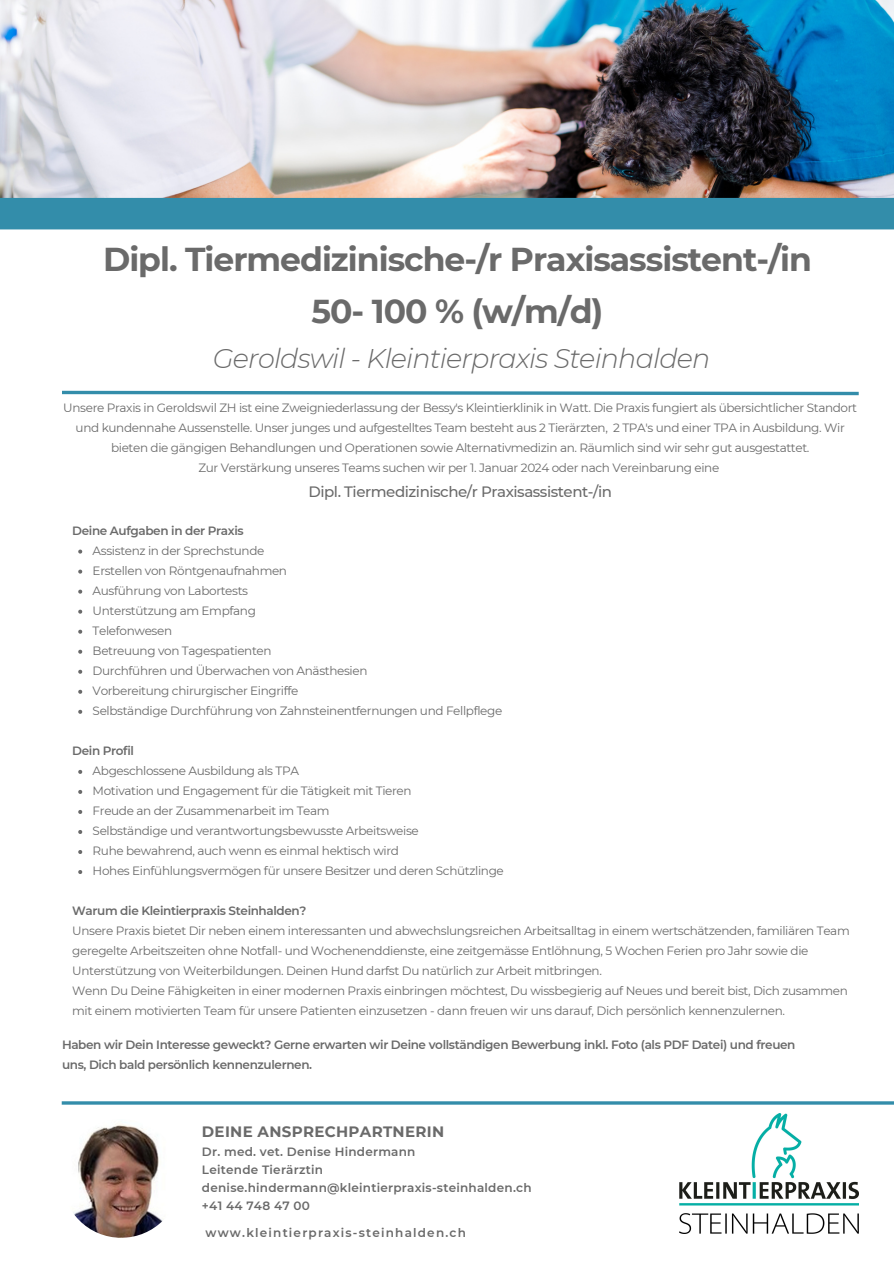
<style>
.page{position:relative;width:894px;height:1264px;background:#fff}
.page>*{position:absolute;margin:0;border:0;box-sizing:border-box;transform-origin:0 0}
.t1{font:700 33px "Montserrat";letter-spacing:-.03em;color:#6a6a6a}
.t2{font:italic 300 27px "Montserrat";letter-spacing:-.03em;color:#6a6a6a}
.t3{font:500 15px "Montserrat";letter-spacing:-.03em;color:#6a6a6a}
.t4{font:700 15px "Montserrat";letter-spacing:.02em;color:#6a6a6a}
.t5{font:12px/20px "Montserrat";letter-spacing:-.03em;color:#6a6a6a}
.t6{font:600 12px/20px "Montserrat";letter-spacing:-.03em;color:#6a6a6a}
.t7{font:600 12px "Montserrat";letter-spacing:.02em;color:#6a6a6a}
.t8{font:600 12px "Montserrat";letter-spacing:.1em;color:#6a6a6a}
</style>
<div class="page">
<img style="left:0;top:0;width:893px;height:198px">
<div style="left:0;top:198px;width:893px;height:31px;background:#338daa"></div>
<svg style="left:62px;top:390px;width:797px;height:6px"></svg>
<hr style="left:62px;top:1101px;width:831px;height:3px;background:#338daa">
<img style="left:62px;top:1119px;width:118px;height:118px;border-radius:50%">
<img style="left:679px;top:1113px;width:179px;height:120px">
<svg style="left:78px;top:549px;width:4px;height:4px"></svg>
<svg style="left:78px;top:569px;width:4px;height:4px"></svg>
<svg style="left:78px;top:589px;width:4px;height:4px"></svg>
<svg style="left:78px;top:609px;width:4px;height:4px"></svg>
<svg style="left:78px;top:629px;width:4px;height:4px"></svg>
<svg style="left:78px;top:649px;width:4px;height:4px"></svg>
<svg style="left:78px;top:669px;width:4px;height:4px"></svg>
<svg style="left:78px;top:689px;width:4px;height:4px"></svg>
<svg style="left:78px;top:709px;width:4px;height:4px"></svg>
<svg style="left:78px;top:770px;width:4px;height:4px"></svg>
<svg style="left:78px;top:790px;width:4px;height:4px"></svg>
<svg style="left:78px;top:810px;width:4px;height:4px"></svg>
<svg style="left:78px;top:830px;width:4px;height:4px"></svg>
<svg style="left:78px;top:850px;width:4px;height:4px"></svg>
<svg style="left:78px;top:870px;width:4px;height:4px"></svg>
<p class="t1" style="left:103px;top:239px;width:710px">Dipl. Tiermedizinische-/r Praxisassistent-/in</p>
<p class="t1" style="left:311px;top:291px;width:293px">50- 100 % (w/m/d)</p>
<p class="t2" style="left:213px;top:342px;width:499px">Geroldswil - Kleintierpraxis Steinhalden</p>
<p class="t5" style="left:63px;top:398px;width:795px;text-align:center">Unsere Praxis in Geroldswil ZH ist eine Zweigniederlassung der Bessy's Kleintierklinik in Watt. Die Praxis fungiert als übersichtlicher Standort und kundennahe Aussenstelle. Unser junges und aufgestelltes Team besteht aus 2 Tierärzten, 2 TPA's und einer TPA in Ausbildung. Wir bieten die gängigen Behandlungen und Operationen sowie Alternativmedizin an. Räumlich sind wir sehr gut ausgestattet.</p>
<p class="t5" style="left:198px;top:458px;width:522px">Zur Verstärkung unseres Teams suchen wir per 1. Januar 2024 oder nach Vereinbarung eine</p>
<p class="t3" style="left:308px;top:483px;width:305px">Dipl. Tiermedizinische/r Praxisassistent-/in</p>
<p class="t6" style="left:72px;top:520px;width:173px">Deine Aufgaben in der Praxis</p>
<p class="t5" style="left:93px;top:540px;width:173px">Assistenz in der Sprechstunde</p>
<p class="t5" style="left:93px;top:560px;width:196px">Erstellen von Röntgenaufnahmen</p>
<p class="t5" style="left:93px;top:580px;width:157px">Ausführung von Labortests</p>
<p class="t5" style="left:93px;top:600px;width:165px">Unterstützung am Empfang</p>
<p class="t5" style="left:93px;top:620px;width:81px">Telefonwesen</p>
<p class="t5" style="left:93px;top:640px;width:180px">Betreuung von Tagespatienten</p>
<p class="t5" style="left:93px;top:660px;width:276px">Durchführen und Überwachen von Anästhesien</p>
<p class="t5" style="left:93px;top:680px;width:207px">Vorbereitung chirurgischer Eingriffe</p>
<p class="t5" style="left:93px;top:700px;width:411px">Selbständige Durchführung von Zahnsteinentfernungen und Fellpflege</p>
<p class="t6" style="left:72px;top:740px;width:63px">Dein Profil</p>
<p class="t5" style="left:93px;top:760px;width:208px">Abgeschlossene Ausbildung als TPA</p>
<p class="t5" style="left:93px;top:780px;width:320px">Motivation und Engagement für die Tätigkeit mit Tieren</p>
<p class="t5" style="left:93px;top:800px;width:238px">Freude an der Zusammenarbeit im Team</p>
<p class="t5" style="left:93px;top:820px;width:327px">Selbständige und verantwortungsbewusste Arbeitsweise</p>
<p class="t5" style="left:93px;top:840px;width:308px">Ruhe bewahrend, auch wenn es einmal hektisch wird</p>
<p class="t5" style="left:93px;top:860px;width:412px">Hohes Einfühlungsvermögen für unsere Besitzer und deren Schützlinge</p>
<p class="t6" style="left:72px;top:900px;width:236px">Warum die Kleintierpraxis Steinhalden?</p>
<p class="t5" style="left:72px;top:920px;width:778px">Unsere Praxis bietet Dir neben einem interessanten und abwechslungsreichen Arbeitsalltag in einem wertschätzenden, familiären Team geregelte Arbeitszeiten ohne Notfall- und Wochenenddienste, eine zeitgemässe Entlöhnung, 5 Wochen Ferien pro Jahr sowie die<br>Unterstützung von Weiterbildungen. Deinen Hund darfst Du natürlich zur Arbeit mitbringen.</p>
<p class="t5" style="left:72px;top:980px;width:777px">Wenn Du Deine Fähigkeiten in einer modernen Praxis einbringen möchtest, Du wissbegierig auf Neues und bereit bist, Dich zusammen mit einem motivierten Team für unsere Patienten einzusetzen - dann freuen wir uns darauf, Dich persönlich kennenzulernen.</p>
<p class="t6" style="left:62px;top:1034px;width:734px">Haben wir Dein Interesse geweckt? Gerne erwarten wir Deine vollständigen Bewerbung inkl. Foto (als PDF Datei) und freuen uns, Dich bald persönlich kennenzulernen.</p>
<p class="t4" style="left:202px;top:1122px;width:243px">DEINE ANSPRECHPARTNERIN</p>
<p class="t7" style="left:202px;top:1144px;width:215px">Dr. med. vet. Denise Hindermann</p>
<p class="t7" style="left:202px;top:1162px;width:123px">Leitende Tierärztin</p>
<p class="t7" style="left:202px;top:1180px;width:331px">denise.hindermann@kleintierpraxis-steinhalden.ch</p>
<p class="t7" style="left:202px;top:1198px;width:109px">+41 44 748 47 00</p>
<p class="t8" style="left:205px;top:1225px;width:262px">www.kleintierpraxis-steinhalden.ch</p>
</div>
